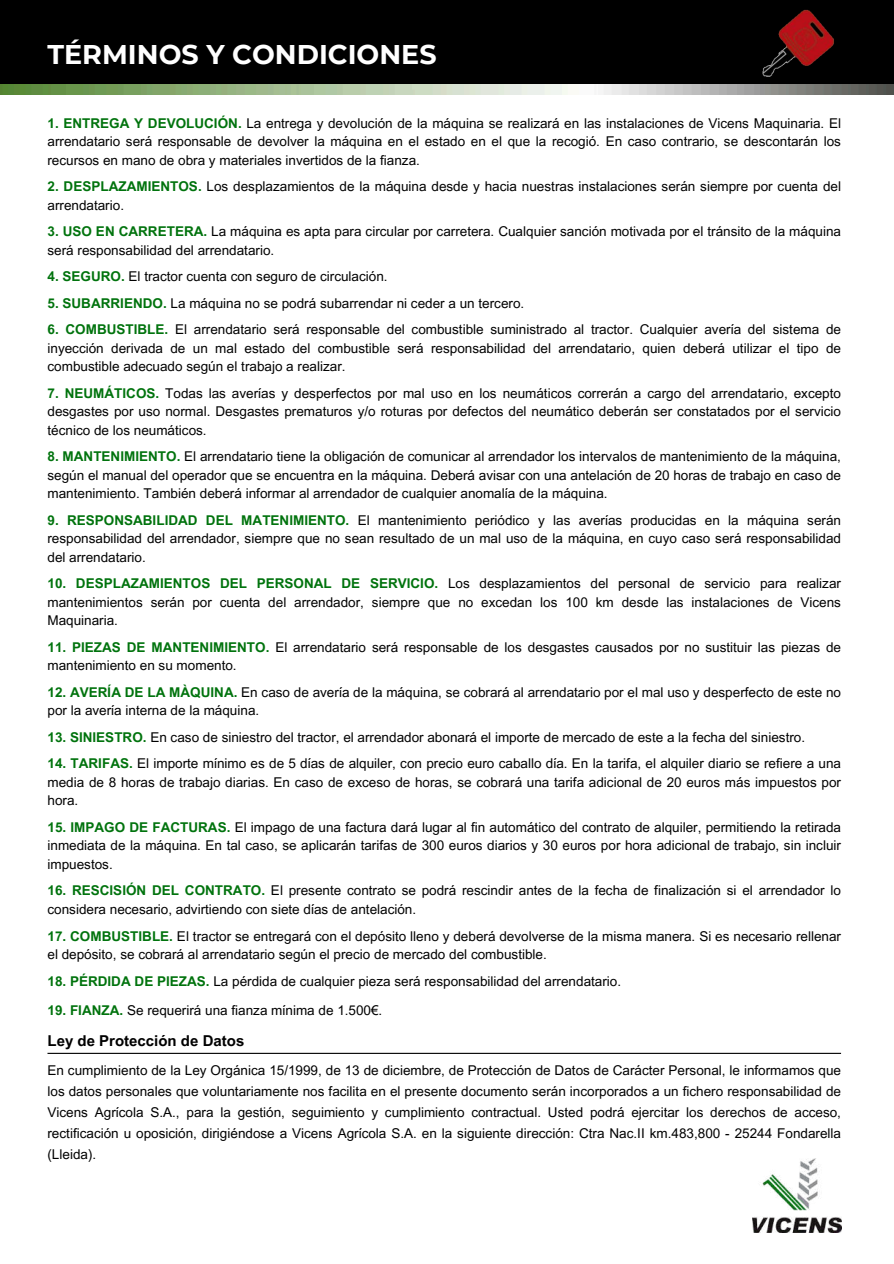
<style>
.page{position:relative;width:894px;height:1264px;background:#fff}
.page>*{position:absolute;margin:0;border:0;box-sizing:border-box;transform-origin:0 0}
.t1{font:700 27px "Montserrat";color:#fff}
.t2{font:700 15px "Arial MT Pro";color:#000}
.t3{font:13.5px/18.5px "Arial MT Pro";color:#000;text-align:justify}
.s1{font-weight:700;color:#00730d}
</style>
<div class="page">
<img style="left:752px;top:1158px;width:89px;height:74px">
<div style="left:0;top:0;width:893px;height:89px;background:#000"></div>
<img style="left:0;top:84px;width:893px;height:10px">
<hr style="left:47px;top:1052px;width:793px;height:1px;background:#000">
<img style="left:762px;top:9px;width:72px;height:68px">
<h1 class="t1" style="left:47px;top:38px;width:390px">TÉRMINOS Y CONDICIONES</h1>
<p class="t3" style="left:47px;top:115px;width:794px"><span class="s1">1. ENTREGA Y DEVOLUCIÓN.</span> La entrega y devolución de la máquina se realizará en las instalaciones de Vicens Maquinaria. El arrendatario será responsable de devolver la máquina en el estado en el que la recogió. En caso contrario, se descontarán los recursos en mano de obra y materiales invertidos de la fianza.</p>
<p class="t3" style="left:47px;top:179px;width:794px"><span class="s1">2. DESPLAZAMIENTOS.</span> Los desplazamientos de la máquina desde y hacia nuestras instalaciones serán siempre por cuenta del arrendatario.</p>
<p class="t3" style="left:47px;top:224px;width:794px"><span class="s1">3. USO EN CARRETERA.</span> La máquina es apta para circular por carretera. Cualquier sanción motivada por el tránsito de la máquina será responsabilidad del arrendatario.</p>
<p class="t3" style="left:47px;top:269px;width:341px"><span class="s1">4. SEGURO.</span> El tractor cuenta con seguro de circulación.</p>
<p class="t3" style="left:47px;top:295px;width:478px"><span class="s1">5. SUBARRIENDO.</span> La máquina no se podrá subarrendar ni ceder a un tercero.</p>
<p class="t3" style="left:47px;top:322px;width:794px"><span class="s1">6. COMBUSTIBLE.</span> El arrendatario será responsable del combustible suministrado al tractor. Cualquier avería del sistema de inyección derivada de un mal estado del combustible será responsabilidad del arrendatario, quien deberá utilizar el tipo de combustible adecuado según el trabajo a realizar.</p>
<p class="t3" style="left:47px;top:385px;width:794px"><span class="s1">7. NEUMÁTICOS.</span> Todas las averías y desperfectos por mal uso en los neumáticos correrán a cargo del arrendatario, excepto desgastes por uso normal. Desgastes prematuros y/o roturas por defectos del neumático deberán ser constatados por el servicio técnico de los neumáticos.</p>
<p class="t3" style="left:47px;top:449px;width:794px"><span class="s1">8. MANTENIMIENTO.</span> El arrendatario tiene la obligación de comunicar al arrendador los intervalos de mantenimiento de la máquina, según el manual del operador que se encuentra en la máquina. Deberá avisar con una antelación de 20 horas de trabajo en caso de mantenimiento. También deberá informar al arrendador de cualquier anomalía de la máquina.</p>
<p class="t3" style="left:47px;top:512px;width:794px"><span class="s1">9. RESPONSABILIDAD DEL MATENIMIENTO.</span> El mantenimiento periódico y las averías producidas en la máquina serán responsabilidad del arrendador, siempre que no sean resultado de un mal uso de la máquina, en cuyo caso será responsabilidad del arrendatario.</p>
<p class="t3" style="left:47px;top:576px;width:794px"><span class="s1">10. DESPLAZAMIENTOS DEL PERSONAL DE SERVICIO.</span> Los desplazamientos del personal de servicio para realizar mantenimientos serán por cuenta del arrendador, siempre que no excedan los 100 km desde las instalaciones de Vicens Maquinaria.</p>
<p class="t3" style="left:47px;top:639px;width:794px"><span class="s1">11. PIEZAS DE MANTENIMIENTO.</span> El arrendatario será responsable de los desgastes causados por no sustituir las piezas de mantenimiento en su momento.</p>
<p class="t3" style="left:47px;top:684px;width:794px"><span class="s1">12. AVERÍA DE LA MÀQUINA.</span> En caso de avería de la máquina, se cobrará al arrendatario por el mal uso y desperfecto de este no por la avería interna de la máquina.</p>
<p class="t3" style="left:47px;top:729px;width:759px"><span class="s1">13. SINIESTRO.</span> En caso de siniestro del tractor, el arrendador abonará el importe de mercado de este a la fecha del siniestro.</p>
<p class="t3" style="left:47px;top:756px;width:794px"><span class="s1">14. TARIFAS.</span> El importe mínimo es de 5 días de alquiler, con precio euro caballo día. En la tarifa, el alquiler diario se refiere a una media de 8 horas de trabajo diarias. En caso de exceso de horas, se cobrará una tarifa adicional de 20 euros más impuestos por hora.</p>
<p class="t3" style="left:47px;top:819px;width:794px"><span class="s1">15. IMPAGO DE FACTURAS.</span> El impago de una factura dará lugar al fin automático del contrato de alquiler, permitiendo la retirada inmediata de la máquina. En tal caso, se aplicarán tarifas de 300 euros diarios y 30 euros por hora adicional de trabajo, sin incluir impuestos.</p>
<p class="t3" style="left:47px;top:883px;width:794px"><span class="s1">16. RESCISIÓN DEL CONTRATO.</span> El presente contrato se podrá rescindir antes de la fecha de finalización si el arrendador lo considera necesario, advirtiendo con siete días de antelación.</p>
<p class="t3" style="left:47px;top:928px;width:794px"><span class="s1">17. COMBUSTIBLE.</span> El tractor se entregará con el depósito lleno y deberá devolverse de la misma manera. Si es necesario rellenar el depósito, se cobrará al arrendatario según el precio de mercado del combustible.</p>
<p class="t3" style="left:47px;top:973px;width:575px"><span class="s1">18. PÉRDIDA DE PIEZAS.</span> La pérdida de cualquier pieza será responsabilidad del arrendatario.</p>
<p class="t3" style="left:47px;top:1002px;width:336px"><span class="s1">19. FIANZA.</span> Se requerirá una fianza mínima de 1.500€.</p>
<p class="t2" style="left:47px;top:1035px;width:198px">Ley de Protección de Datos</p>
<p class="t3" style="left:47px;top:1061px;width:794px;line-height:21.1px">En cumplimiento de la Ley Orgánica 15/1999, de 13 de diciembre, de Protección de Datos de Carácter Personal, le informamos que los datos personales que voluntariamente nos facilita en el presente documento serán incorporados a un fichero responsabilidad de Vicens Agrícola S.A., para la gestión, seguimiento y cumplimiento contractual. Usted podrá ejercitar los derechos de acceso, rectificación u oposición, dirigiéndose a Vicens Agrícola S.A. en la siguiente dirección: Ctra Nac.II km.483,800 - 25244 Fondarella (Lleida).</p>
</div>
